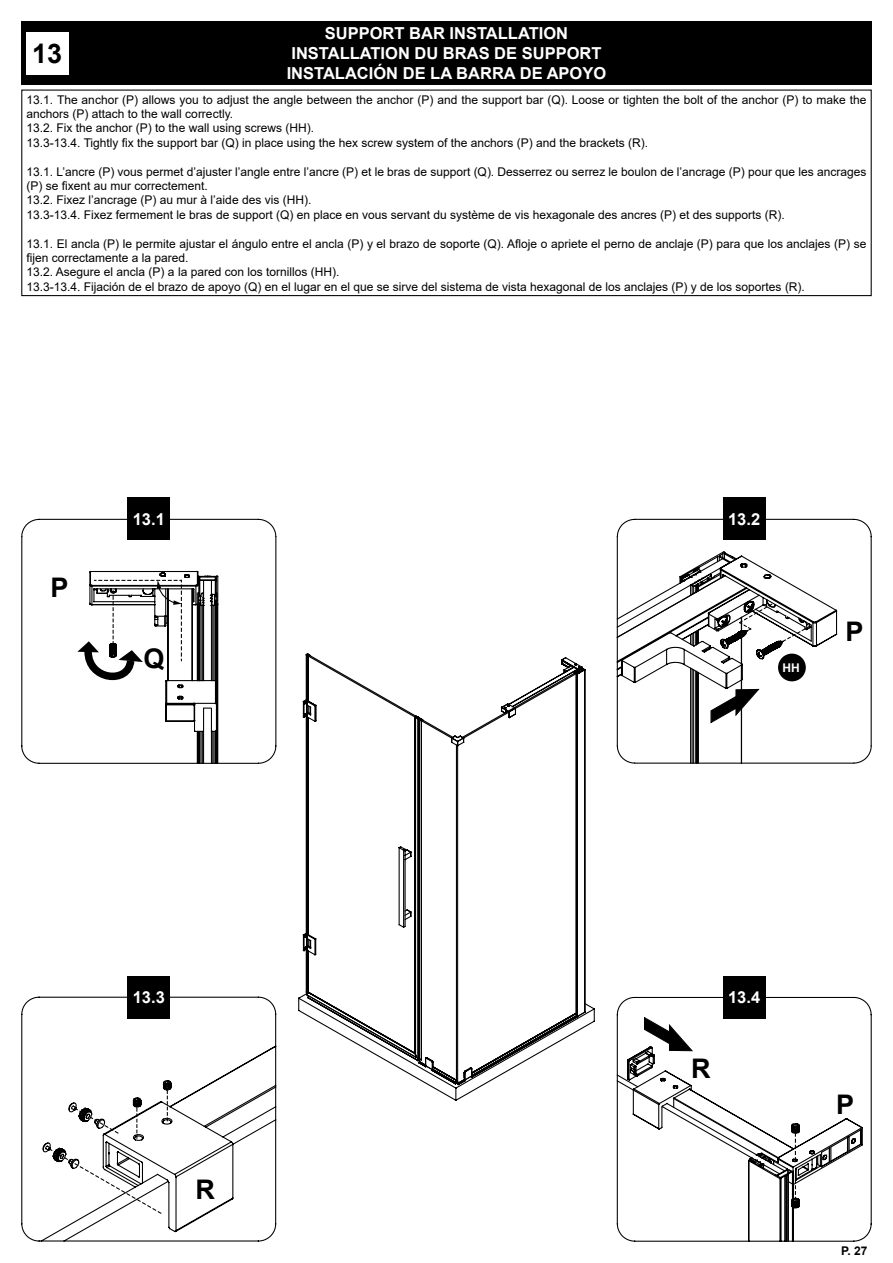
<style>
.page{position:relative;width:893px;height:1263px;background:#fff}
.page>*{position:absolute;margin:0;border:0;box-sizing:border-box;transform-origin:0 0}
.t1{font:700 27px "Arial";color:#000}
.t2{font:700 16.5px "Arial";color:#fff}
.t3{font:12px/14.4px "Arial";color:#000}
.t4{font:700 12px "Arial";color:#000}
.t5{font:700 12px "Arial";color:#fff}
</style>
<div class="page">
<svg style="left:21px;top:996px;width:256px;height:246px"></svg>
<svg style="left:21px;top:518px;width:256px;height:246px"></svg>
<svg style="left:617px;top:518px;width:255px;height:17px"></svg>
<svg style="left:616px;top:996px;width:256px;height:243px"></svg>
<div style="left:21px;top:21px;width:851px;height:64px;background:#000"></div>
<div style="left:21px;top:90px;width:851px;height:206px;border:1px solid #000"></div>
<div style="left:26px;top:32px;width:42px;height:42px;background:#fff"></div>
<div style="left:128px;top:497px;width:42px;height:43px;background:#000"></div>
<div style="left:723px;top:497px;width:42px;height:43px;background:#000"></div>
<div style="left:128px;top:976px;width:42px;height:42px;background:#000"></div>
<div style="left:723px;top:976px;width:42px;height:42px;background:#000"></div>
<svg style="left:616px;top:535px;width:256px;height:229px"></svg>
<svg style="left:616px;top:1016px;width:248px;height:226px"></svg>
<div style="left:778px;top:654px;width:28px;height:27px;background:#000;border-radius:50%"></div>
<svg style="left:77px;top:570px;width:142px;height:194px"></svg>
<svg style="left:303px;top:653px;width:280px;height:338px"></svg>
<svg style="left:298px;top:991px;width:297px;height:110px"></svg>
<p class="t2" style="left:325px;top:22px;width:245px">SUPPORT BAR INSTALLATION</p>
<p class="t2" style="left:291px;top:42px;width:312px">INSTALLATION DU BRAS DE SUPPORT</p>
<p class="t2" style="left:287px;top:62px;width:321px">INSTALACIÓN DE LA BARRA DE APOYO</p>
<p class="t3" style="left:27px;top:92px;width:841px">13.1. The anchor (P) allows you to adjust the angle between the anchor (P) and the support bar (Q). Loose or tighten the bolt of the anchor (P) to make the anchors (P) attach to the wall correctly.</p>
<p class="t3" style="left:27px;top:121px;width:289px">13.2. Fix the anchor (P) to the wall using screws (HH).</p>
<p class="t3" style="left:27px;top:135px;width:623px">13.3-13.4. Tightly fix the support bar (Q) in place using the hex screw system of the anchors (P) and the brackets (R).</p>
<p class="t3" style="left:27px;top:164px;width:841px">13.1. L’ancre (P) vous permet d’ajuster l’angle entre l’ancre (P) et le bras de support (Q). Desserrez ou serrez le boulon de l’ancrage (P) pour que les ancrages (P) se fixent au mur correctement.</p>
<p class="t3" style="left:27px;top:193px;width:286px">13.2. Fixez l’ancrage (P) au mur à l’aide des vis (HH).</p>
<p class="t3" style="left:27px;top:207px;width:760px">13.3-13.4. Fixez fermement le bras de support (Q) en place en vous servant du système de vis hexagonale des ancres (P) et des supports (R).</p>
<p class="t3" style="left:27px;top:236px;width:841px">13.1. El ancla (P) le permite ajustar el ángulo entre el ancla (P) y el brazo de soporte (Q). Afloje o apriete el perno de anclaje (P) para que los anclajes (P) se fijen correctamente a la pared.</p>
<p class="t3" style="left:27px;top:265px;width:314px">13.2. Asegure el ancla (P) a la pared con los tornillos (HH).</p>
<p class="t3" style="left:27px;top:279px;width:780px">13.3-13.4. Fijación de el brazo de apoyo (Q) en el lugar en el que se sirve del sistema de vista hexagonal de los anclajes (P) y de los soportes (R).</p>
<p class="t1" style="left:32px;top:34px;width:32px">13</p>
<p class="t1" style="left:51px;top:568px;width:20px">P</p>
<p class="t2" style="left:133px;top:507px;width:34px">13.1</p>
<p class="t2" style="left:728px;top:507px;width:34px">13.2</p>
<p class="t1" style="left:144px;top:640px;width:23px">Q</p>
<p class="t5" style="left:782px;top:659px;width:19px">HH</p>
<p class="t1" style="left:845px;top:613px;width:20px">P</p>
<p class="t2" style="left:133px;top:986px;width:34px">13.3</p>
<p class="t2" style="left:728px;top:986px;width:34px">13.4</p>
<p class="t1" style="left:196px;top:1171px;width:21px">R</p>
<p class="t1" style="left:691px;top:1049px;width:21px">R</p>
<p class="t1" style="left:836px;top:1086px;width:20px">P</p>
<p class="t4" style="left:841px;top:1242px;width:28px">P. 27</p>
</div>
